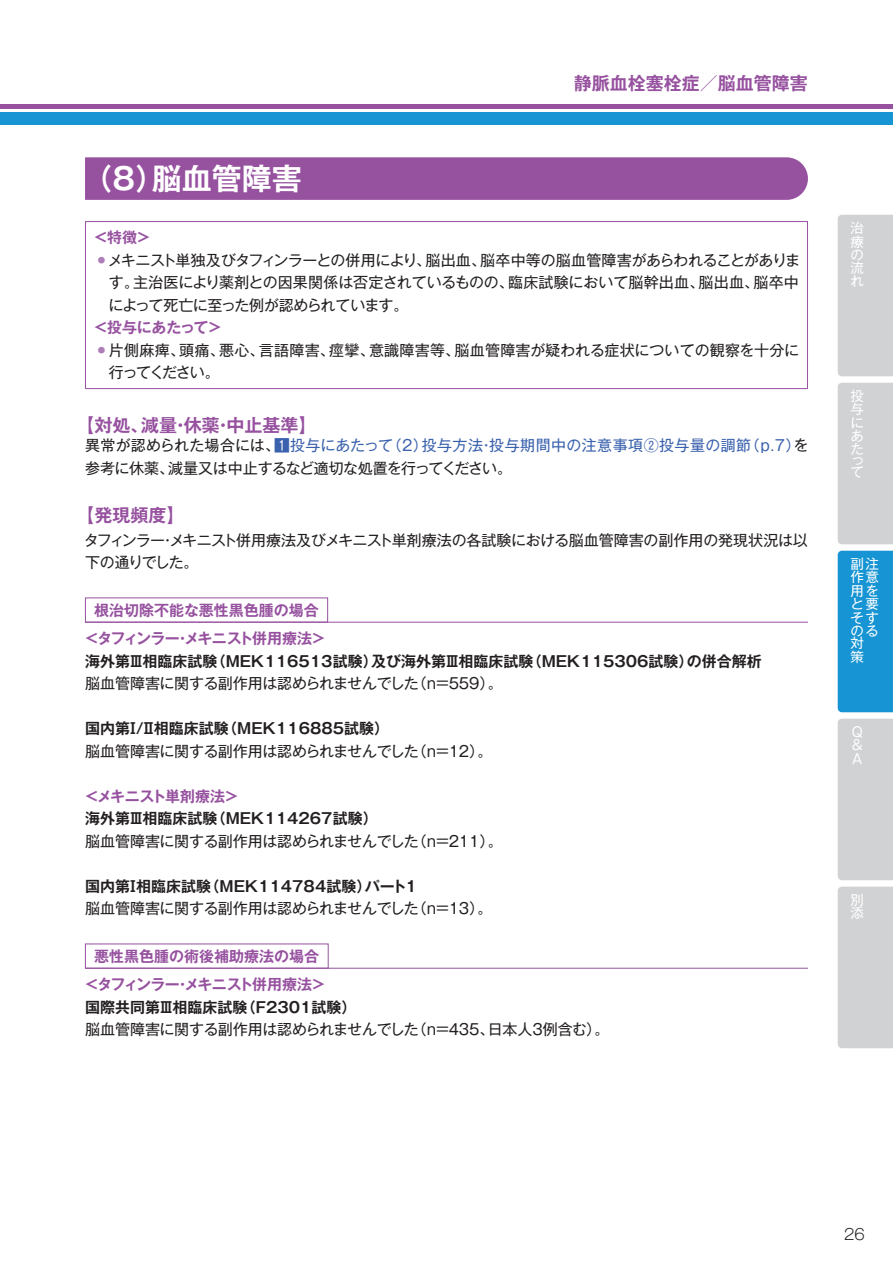
<style>
.page{position:relative;width:893px;height:1263px;background:#fff}
.page>*{position:absolute;margin:0;border:0;box-sizing:border-box;transform-origin:0 0}
.t1{font:700 30px "Gothic MB101 Pro De";color:#fff}
.t2{font:700 18px "Gothic MB101 Pro De";color:#96519f}
.t3{font:15px/22.5px "Gothic MB101 Pro";letter-spacing:-.01em;color:#231f20}
.t4{font:700 15px "Gothic MB101 Pro De";color:#231f20}
.t5{font:700 15px/28.5px "Gothic MB101 Pro De";color:#96519f;text-align:center}
.t6{font:15px/22.5px "Gothic MB101 Pro";letter-spacing:.015em;color:#231f20}
.t7{font:700 15px "Gothic MB101 Pro De";letter-spacing:-.025em;color:#96519f}
.t8{font:300 15px "Gothic MB101 Pro";color:#231f20}
.t9{font:13.5px/13.4px "Gothic MB101 Pro";color:#fff;text-align:justify}
.s1{color:#3a61ad}
</style>
<div class="page">
<div style="left:0;top:112px;width:893px;height:12px;background:#1694d3"></div>
<hr style="left:0;top:104px;width:893px;height:4px;background:#96519f">
<div style="left:838px;top:215px;width:55px;height:161px;background:#d1d2d4"></div>
<div style="left:838px;top:719px;width:55px;height:161px;background:#d1d2d4"></div>
<div style="left:838px;top:551px;width:55px;height:161px;background:#1694d3"></div>
<div style="left:838px;top:383px;width:55px;height:161px;background:#d1d2d4"></div>
<div style="left:838px;top:887px;width:55px;height:161px;background:#d1d2d4"></div>
<div style="left:85px;top:157px;width:723px;height:43px;background:#96519f"></div>
<hr style="left:85px;top:221px;width:723px;height:1px;background:#96519f">
<hr style="left:85px;top:222px;width:1px;height:166px;background:#96519f">
<hr style="left:807px;top:222px;width:1px;height:166px;background:#96519f">
<hr style="left:85px;top:388px;width:723px;height:1px;background:#96519f">
<hr style="left:85px;top:622px;width:723px;height:1px;background:#96519f">
<hr style="left:85px;top:968px;width:723px;height:1px;background:#96519f">
<p class="t2" style="left:574px;top:68px;width:235px">静脈血栓塞栓症／脳血管障害</p>
<h1 class="t1" style="left:82px;top:154px;width:221px">（8）脳血管障害</h1>
<p class="t5" style="left:93px;top:221px;width:60px">＜特徴＞</p>
<p class="t3" style="left:109px;top:247px;width:693px;text-align:justify;text-indent:-11px"><sup>●</sup> メキニスト単独及びタフィンラーとの併用により、脳出血、脳卒中等の脳血管障害があらわれることがあります。主治医により薬剤との因果関係は否定されているものの、臨床試験において脳幹出血、脳出血、脳卒中によって死亡に至った例が認められています。</p>
<p class="t5" style="left:93px;top:311px;width:131px">＜投与にあたって＞</p>
<p class="t6" style="left:109px;top:337px;width:692px;text-indent:-11px"><sup>●</sup> 片側麻痺、頭痛、悪心、言語障害、痙攣、意識障害等、脳血管障害が疑われる症状についての観察を十分に行ってください。</p>
<p class="t2" style="left:76px;top:410px;width:242px">【対処、減量・休薬・中止基準】</p>
<p class="t3" style="left:85px;top:432px;width:725px">異常が認められた場合には、<span class="s1">1投与にあたって（2）投与方法・投与期間中の注意事項②投与量の調節（p.7）</span>を参考に休薬、減量又は中止するなど適切な処置を行ってください。</p>
<p class="t2" style="left:76px;top:500px;width:110px">【発現頻度】</p>
<p class="t3" style="left:84px;top:527px;width:725px">タフィンラー・メキニスト併用療法及びメキニスト単剤療法の各試験における脳血管障害の副作用の発現状況は以下の通りでした。</p>
<p class="t5" style="left:84px;top:594px;width:244px">根治切除不能な悪性黒色腫の場合＜タフィンラー・メキニスト併用療法＞</p>
<p class="t4" style="left:85px;top:648px;width:678px">海外第Ⅲ相臨床試験（MEK116513試験）及び海外第Ⅲ相臨床試験（MEK115306試験）の併合解析</p>
<p class="t3" style="left:85px;top:670px;width:419px">脳血管障害に関する副作用は認められませんでした（n=559）。</p>
<p class="t4" style="left:85px;top:716px;width:306px">国内第Ⅰ/Ⅱ相臨床試験（MEK116885試験）</p>
<p class="t3" style="left:85px;top:738px;width:409px">脳血管障害に関する副作用は認められませんでした（n=12）。</p>
<p class="t7" style="left:84px;top:783px;width:156px">＜メキニスト単剤療法＞</p>
<p class="t4" style="left:85px;top:806px;width:294px">海外第Ⅲ相臨床試験（MEK114267試験）</p>
<p class="t3" style="left:85px;top:828px;width:419px">脳血管障害に関する副作用は認められませんでした（n=211）。</p>
<p class="t4" style="left:85px;top:873px;width:333px">国内第Ⅰ相臨床試験（MEK114784試験）パート1</p>
<p class="t3" style="left:85px;top:895px;width:409px">脳血管障害に関する副作用は認められませんでした（n=13）。</p>
<p class="t5" style="left:84px;top:940px;width:244px">悪性黒色腫の術後補助療法の場合＜タフィンラー・メキニスト併用療法＞</p>
<p class="t4" style="left:85px;top:995px;width:273px">国際共同第Ⅲ相臨床試験（F2301試験）</p>
<p class="t3" style="left:85px;top:1016px;width:526px">脳血管障害に関する副作用は認められませんでした（n=435、日本人3例含む）。</p>
<p class="t9" style="left:850px;top:219px;width:15px">治療の流れ</p>
<p class="t9" style="left:850px;top:387px;width:15px">投与にあた</p>
<p class="t9" style="left:850px;top:453px;width:14px;line-height:11.4px">って</p>
<p class="t9" style="left:850px;top:555px;width:29px;text-align:left">副注作意用をと要そすのる対策</p>
<p class="t9" style="left:852px;top:723px;width:12px">Q &amp; A</p>
<p class="t9" style="left:850px;top:891px;width:15px">別添</p>
<p class="t8" style="left:844px;top:1222px;width:22px">26</p>
</div>
